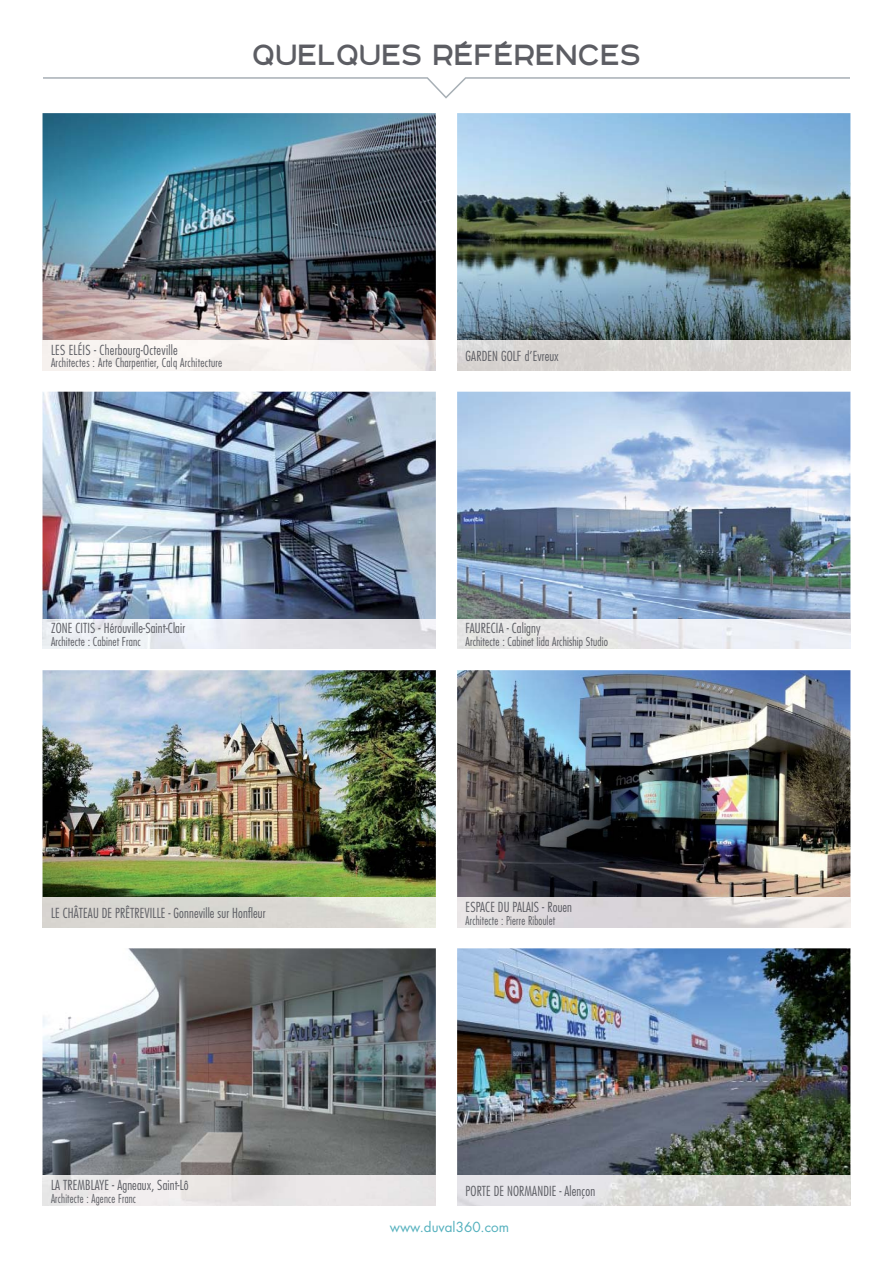
<style>
.page{position:relative;width:893px;height:1263px;background:#fff}
.page>*{position:absolute;margin:0;border:0;box-sizing:border-box;transform-origin:0 0}
.t1{font:40.5px "Duval";color:#5c5d63;scale:.9 1}
.t2{font:300 condensed 13.5px "Futura";letter-spacing:.01em;color:#5c5d63}
.t3{font:13.5px "Futura";color:#55b1be}
.t4{font:300 condensed 12px "Futura";letter-spacing:.02em;color:#5c5d63}
.t5{font:300 condensed 12px "Futura";letter-spacing:.02em;color:#5c5d63;scale:.93 1}
</style>
<div class="page">
<svg style="left:43px;top:77px;width:807px;height:22px"></svg>
<img style="left:43px;top:113px;width:393px;height:228px">
<img style="left:43px;top:392px;width:393px;height:227px">
<img style="left:43px;top:670px;width:393px;height:228px">
<img style="left:457px;top:948px;width:393px;height:228px">
<img style="left:43px;top:948px;width:393px;height:228px">
<img style="left:457px;top:113px;width:393px;height:228px">
<img style="left:457px;top:670px;width:393px;height:228px">
<img style="left:457px;top:392px;width:393px;height:227px">
<img style="left:43px;top:619px;width:393px;height:30px">
<img style="left:457px;top:341px;width:393px;height:29px">
<img style="left:457px;top:1176px;width:393px;height:29px">
<h1 class="t1" style="left:252px;top:31px;width:433px">QUELQUES RÉFÉRENCES</h1>
<p class="t2" style="left:51px;top:344px;width:128px">LES ELÉIS - Cherbourg-Octeville</p>
<p class="t4" style="left:51px;top:358px;width:173px">Architectes : Arte Charpentier, Calq Architecture</p>
<p class="t2" style="left:51px;top:622px;width:136px">ZONE CITIS - Hérouville-Saint-Clair</p>
<p class="t4" style="left:51px;top:636px;width:91px">Architecte : Cabinet Franc</p>
<p class="t2" style="left:466px;top:350px;width:95px">GARDEN GOLF d’Evreux</p>
<p class="t2" style="left:466px;top:622px;width:76px">FAURECIA - Caligny</p>
<p class="t4" style="left:466px;top:636px;width:144px">Architecte : Cabinet Iida Archiship Studio</p>
<p class="t2" style="left:51px;top:907px;width:216px">LE CHÂTEAU DE PRÊTREVILLE - Gonneville sur Honfleur</p>
<p class="t2" style="left:51px;top:1179px;width:139px">LA TREMBLAYE - Agneaux, Saint-Lô</p>
<p class="t5" style="left:51px;top:1193px;width:93px">Architecte : Agence Franc</p>
<p class="t2" style="left:466px;top:901px;width:108px">ESPACE DU PALAIS - Rouen</p>
<p class="t5" style="left:466px;top:915px;width:98px">Architecte : Pierre Riboulet</p>
<p class="t2" style="left:466px;top:1185px;width:131px">PORTE DE NORMANDIE - Alençon</p>
<p class="t3" style="left:390px;top:1221px;width:121px">www.duval360.com</p>
</div>
